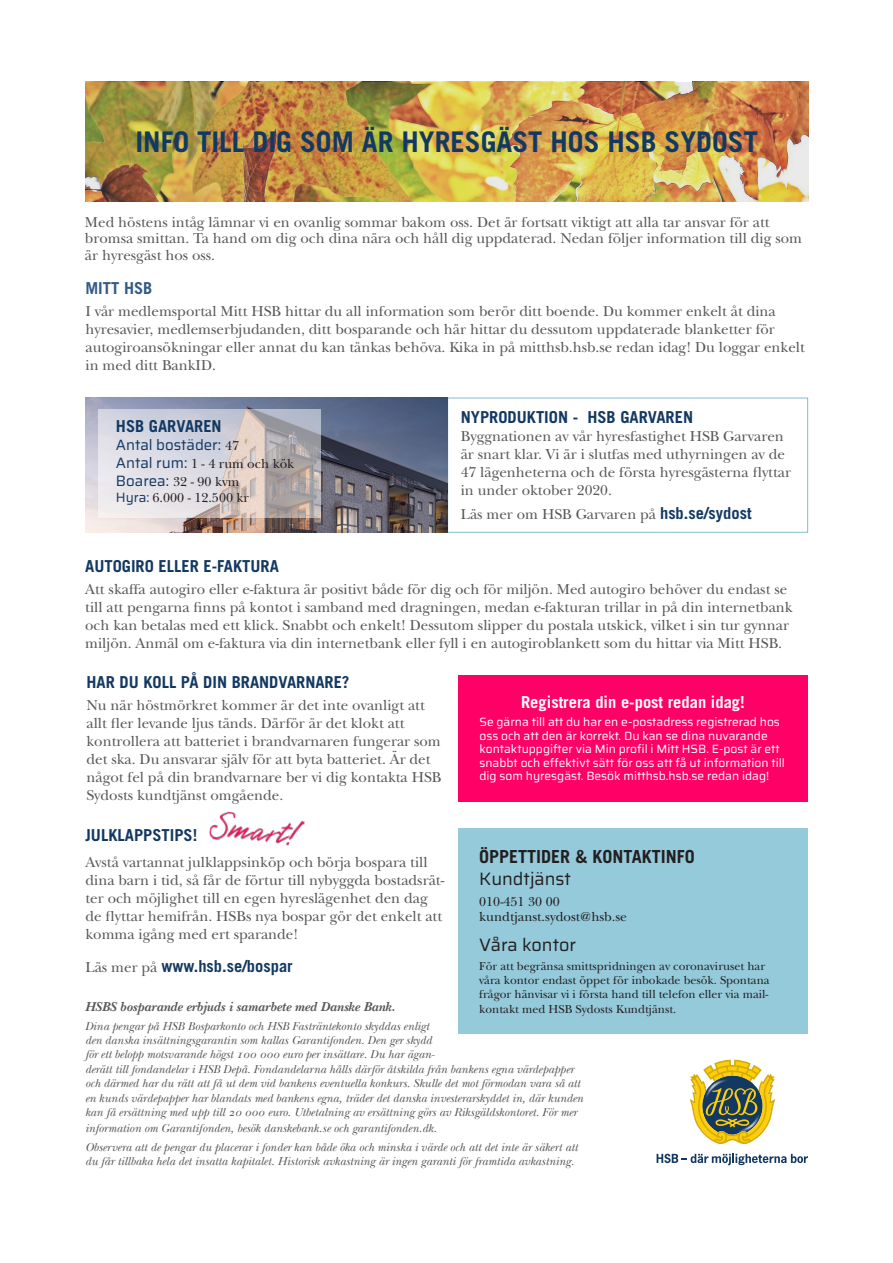
<style>
.page{position:relative;width:893px;height:1263px;background:#fff}
.page>*{position:absolute;margin:0;border:0;box-sizing:border-box;transform-origin:0 0}
.t1{font:700 28.5px "Trade Gothic LT Pro";color:#133962}
.t2{font:700 18px "Trade Gothic LT Pro";color:#231f20}
.t3{font:18px "Saira";color:#231f20}
.t4{font:700 16.5px "Trade Gothic LT Pro";color:#133962}
.t5{font:700 16.5px "Trade Gothic LT Pro";color:#fff}
.t6{font:700 16.5px "Trade Gothic LT Pro";color:#335c85}
.t7{font:15px/18px "New Baskerville Std";color:#57585a}
.t8{font:15px "Saira";color:#133962}
.t9{font:13.5px "New Baskerville Std";color:#231f20}
.t10{font:13.5px "ITC New Baskerville Bold Italic Os F";color:#57585a}
.t11{font:12px/14.4px "ITC New Baskerville Italic Os F";color:#57585a}
.t12{font:12px/13.5px "Saira";color:#fff}
.t13{font:12px/14.4px "New Baskerville Std";color:#231f20}
.s1{font-family:"New Baskerville Std";font-size:13.5px;color:#231f20}
.s2{font-family:"Saira";font-size:15px;color:#133962}
.s3{font-family:"Saira";color:#133962}
.s4{font-family:"Saira";color:#1c3c84}
.s5{font-family:"Trade Gothic LT Pro";font-weight:700;font-size:16.5px;color:#133962}
.s6{font-family:"New Baskerville Std";font-weight:400;font-size:15px;color:#57585a}
</style>
<div class="page">
<svg style="left:689px;top:1060px;width:86px;height:85px"></svg>
<svg style="left:657px;top:1154px;width:151px;height:11px"></svg>
<img style="left:702px;top:1075px;width:61px;height:62px">
<div style="left:447px;top:398px;width:361px;height:135px;border:1px solid #83becc"></div>
<img style="left:85px;top:398px;width:363px;height:135px">
<svg style="left:98px;top:409px;width:223px;height:108px;background:#cfcacf"></svg>
<img style="left:85px;top:82px;width:723px;height:120px">
<div style="left:458px;top:675px;width:350px;height:126px;background:#f06"></div>
<div style="left:458px;top:829px;width:350px;height:205px;background:#95cadb"></div>
<img style="left:209px;top:811px;width:96px;height:35px">
<p class="t1" style="left:135px;top:124px;width:624px">INFO TILL DIG SOM ÄR HYRESGÄST HOS HSB SYDOST</p>
<p class="t7" style="left:85px;top:214px;width:719px;line-height:16.5px">Med höstens intåg lämnar vi en ovanlig sommar bakom oss. Det är fortsatt viktigt att alla tar ansvar för att bromsa smittan. Ta hand om dig och dina nära och håll dig uppdaterad. Nedan följer information till dig som är hyresgäst hos oss.</p>
<p class="t6" style="left:85px;top:278px;width:68px">MITT HSB</p>
<p class="t7" style="left:85px;top:303px;width:721px">I vår medlemsportal Mitt HSB hittar du all information som berör ditt boende. Du kommer enkelt åt dina hyresavier, medlemserbjudanden, ditt bosparande och här hittar du dessutom uppdaterade blanketter för autogiroansökningar eller annat du kan tänkas behöva. Kika in på mitthsb.hsb.se redan idag! Du loggar enkelt in med ditt BankID.</p>
<p class="t4" style="left:116px;top:416px;width:107px">HSB GARVAREN</p>
<p class="t8" style="left:116px;top:433px;width:125px">Antal bostäder: <span class="s1">47</span></p>
<p class="t9" style="left:116px;top:456px;width:180px"><span class="s2">Antal rum:</span> 1 - 4 rum och kök</p>
<p class="t9" style="left:116px;top:474px;width:125px"><span class="s2">Boarea:</span> 32 - 90 kvm</p>
<p class="t9" style="left:116px;top:490px;width:135px"><span class="s3">Hyra</span><span class="s4">:</span> 6.000 - 12.500 kr</p>
<p class="t4" style="left:461px;top:407px;width:234px">NYPRODUKTION - HSB GARVAREN</p>
<p class="t7" style="left:461px;top:427px;width:332px">Byggnationen av vår hyresfastighet HSB Garvaren är snart klar. Vi är i slutfas med uthyrningen av de 47 lägenheterna och de första hyresgästerna flyttar in under oktober 2020.</p>
<p class="t7" style="left:461px;top:505px;width:292px">Läs mer om HSB Garvaren på <span class="s5">hsb.se/sydost</span></p>
<p class="t4" style="left:85px;top:556px;width:195px">AUTOGIRO ELLER E-FAKTURA</p>
<p class="t7" style="left:85px;top:580px;width:709px">Att skaffa autogiro eller e-faktura är positivt både för dig och för miljön. Med autogiro behöver du endast se till att pengarna finns på kontot i samband med dragningen, medan e-fakturan trillar in på din internetbank och kan betalas med ett klick. Snabbt och enkelt! Dessutom slipper du postala utskick, vilket i sin tur gynnar miljön. Anmäl om e-faktura via din internetbank eller fyll i en autogiroblankett som du hittar via Mitt HSB.</p>
<p class="t4" style="left:86px;top:672px;width:264px">HAR DU KOLL PÅ DIN BRANDVARNARE?</p>
<p class="t7" style="left:86px;top:697px;width:356px">Nu när höstmörkret kommer är det inte ovanligt att allt fler levande ljus tänds. Därför är det klokt att kontrollera att batteriet i brandvarnaren fungerar som det ska. Du ansvarar själv för att byta batteriet. Är det något fel på din brandvarnare ber vi dig kontakta HSB Sydosts kundtjänst omgående.</p>
<p class="t4" style="left:85px;top:825px;width:113px">JULKLAPPSTIPS!</p>
<p class="t7" style="left:85px;top:853px;width:360px">Avstå vartannat julklappsinköp och börja bospara till dina barn i tid, så får de förtur till nybyggda bostadsrät&shy;ter och möjlighet till en egen hyreslägenhet den dag de flyttar hemifrån. HSBs nya bospar gör det enkelt att komma igång med ert sparande!</p>
<p class="t4" style="left:85px;top:956px;width:209px"><span class="s6">Läs mer på</span> www.hsb.se/bospar</p>
<p class="t5" style="left:521px;top:692px;width:225px">Registrera din e-post redan idag!</p>
<p class="t12" style="left:479px;top:715px;width:307px">Se gärna till att du har en e-postadress registrerad hos oss och att den är korrekt. Du kan se dina nuvarande kontaktuppgifter via Min profil i Mitt HSB. E-post är ett snabbt och effektivt sätt för oss att få ut information till dig som hyresgäst. Besök mitthsb.hsb.se redan idag!</p>
<p class="t2" style="left:479px;top:845px;width:217px">ÖPPETTIDER &amp; KONTAKTINFO</p>
<p class="t3" style="left:479px;top:865px;width:93px">Kundtjänst</p>
<p class="t9" style="left:479px;top:894px;width:82px">010-451 30 00</p>
<p class="t9" style="left:479px;top:908px;width:149px">kundtjanst.sydost@hsb.se</p>
<p class="t3" style="left:479px;top:931px;width:98px">Våra kontor</p>
<p class="t13" style="left:479px;top:958px;width:292px">För att begränsa smittspridningen av coronaviruset har våra kontor endast öppet för inbokade besök. Spontana frågor hänvisar vi i första hand till telefon eller via mail&shy;kontakt med HSB Sydosts Kundtjänst.</p>
<p class="t10" style="left:85px;top:998px;width:312px">HSBS bosparande erbjuds i samarbete med Danske Bank.</p>
<p class="t11" style="left:85px;top:1018px;width:500px">Dina pengar på HSB Bosparkonto och HSB Fasträntekonto skyddas enligt<br>den danska insättningsgarantin som kallas Garantifonden. Den ger skydd<br>för ett belopp motsvarande högst 100 000 euro per insättare. Du har ägan-<br>derätt till fondandelar i HSB Depå. Fondandelarna hålls därför åtskilda från bankens egna värdepapper och därmed har du rätt att få ut dem vid bankens eventuella konkurs. Skulle det mot förmodan vara så att en kunds värdepapper har blandats med bankens egna, träder det danska investerarskyddet in, där kunden kan få ersättning med upp till 20 000 euro. Utbetalning av ersättning görs av Riksgäldskontoret. För mer</p>
<p class="t11" style="left:85px;top:1121px;width:353px">information om Garantifonden, besök danskebank.se och garantifonden.dk.</p>
<p class="t11" style="left:85px;top:1140px;width:494px">Observera att de pengar du placerar i fonder kan både öka och minska i värde och att det inte är säkert att du får tillbaka hela det insatta kapitalet. Historisk avkastning är ingen garanti för framtida avkastning.</p>
</div>
